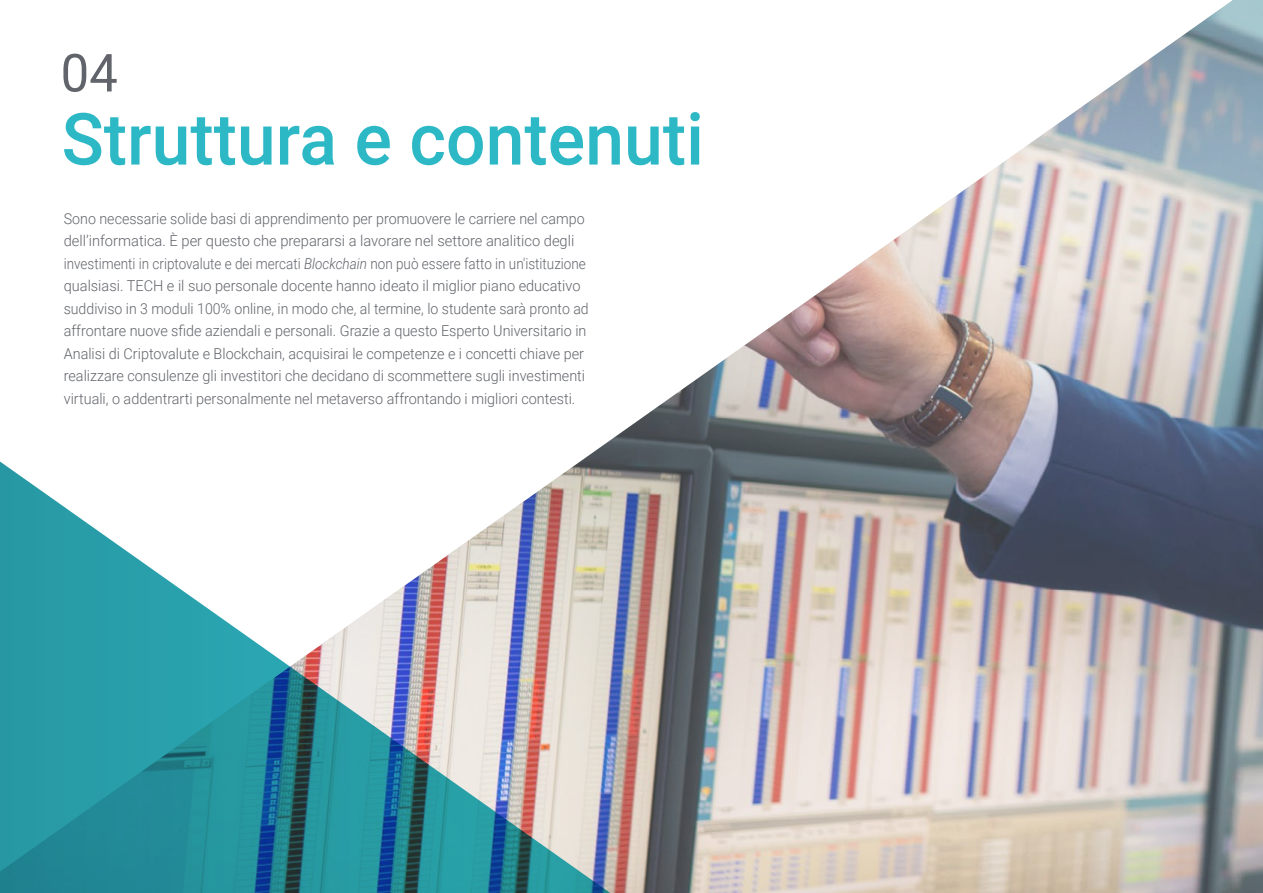
<style>
.page{position:relative;width:1263px;height:893px;background:#fff}
.page>*{position:absolute;margin:0;border:0;box-sizing:border-box;transform-origin:0 0}
.t1{font:500 72px "Roboto";color:#2db8c5}
.t2{font:52.5px "Roboto";color:#61646a}
.t3{font:300 15px/22.5px "Roboto";color:#61646a;scale:.95 1}
.s1{font-style:italic}
</style>
<div class="page">
<img style="left:602px;top:0;width:661px;height:893px">
<svg style="left:0;top:446px;width:640px;height:447px"></svg>
<h2 class="t2" style="left:61px;top:36px;width:59px">04</h2>
<h1 class="t1" style="left:62px;top:89px;width:644px">Struttura e contenuti</h1>
<p class="t3" style="left:64px;top:207px;width:554px">Sono necessarie solide basi di apprendimento per promuovere le carriere nel campo dell’informatica. È per questo che prepararsi a lavorare nel settore analitico degli investimenti in criptovalute e dei mercati <span class="s1">Blockchain</span> non può essere fatto in un'istituzione qualsiasi. TECH e il suo personale docente hanno ideato il miglior piano educativo suddiviso in 3 moduli 100% online, in modo che, al termine, lo studente sarà pronto ad affrontare nuove sfide aziendali e personali. Grazie a questo Esperto Universitario in Analisi di Criptovalute e Blockchain, acquisirai le competenze e i concetti chiave per realizzare consulenze gli investitori che decidano di scommettere sugli investimenti virtuali, o addentrarti personalmente nel metaverso affrontando i migliori contesti.</p>
</div>
